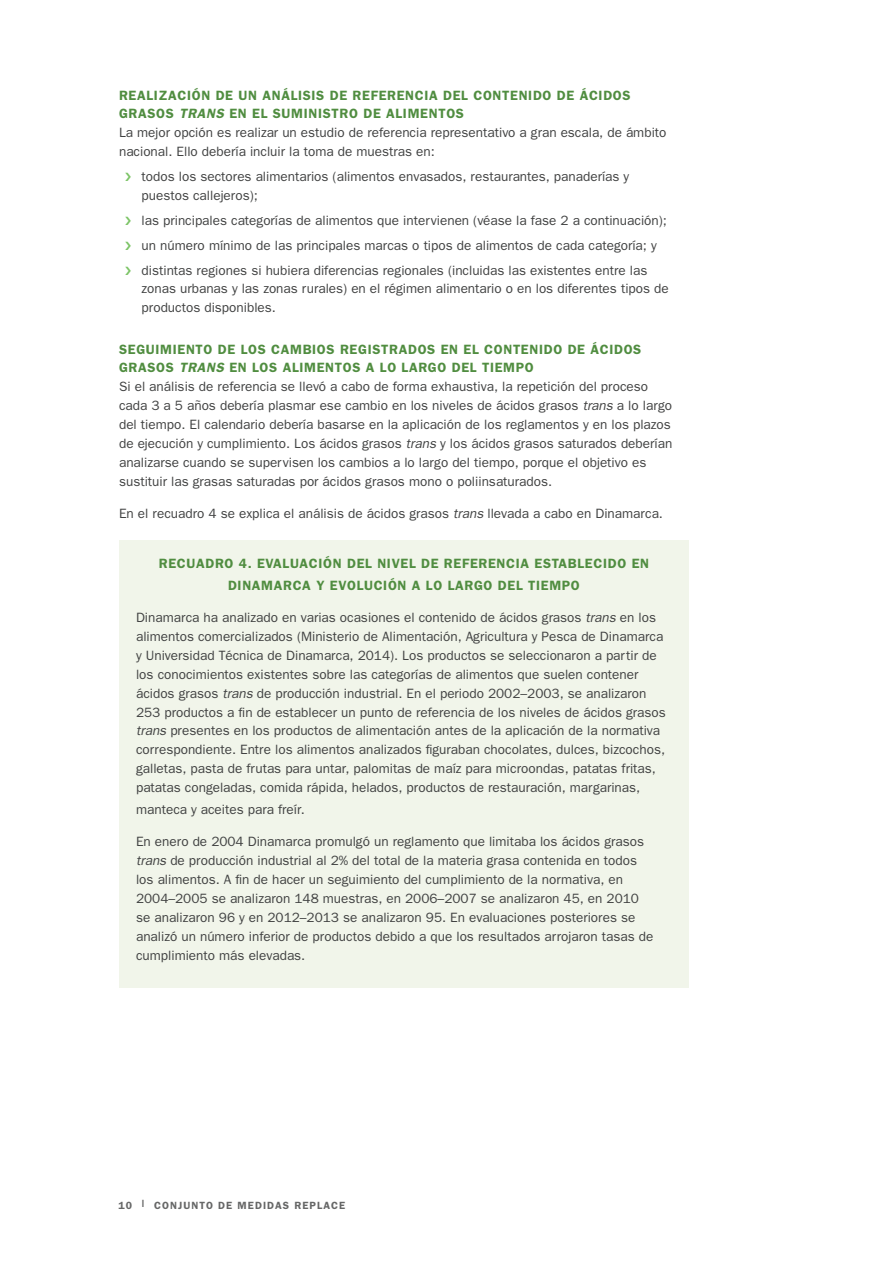
<style>
.page{position:relative;width:893px;height:1263px;background:#fff}
.page>*{position:absolute;margin:0;border:0;box-sizing:border-box;transform-origin:0 0}
.t1{font:13.5px/18.9px "Franklin Gothic";color:#414242}
.t2{font:600 13.5px/21.6px "Franklin Gothic";letter-spacing:.05em;color:#508d40;text-align:center}
.t3{font:600 10.5px "Franklin Gothic";letter-spacing:.1em;color:#666767}
.s1{font-weight:600;color:#508d40}
.s2{font-weight:600;font-style:italic;color:#508d40}
.s3{font-style:italic}
</style>
<div class="page">
<div style="left:119px;top:540px;width:570px;height:448px;background:#f1f5ea"></div>
<p class="t1" style="left:119px;top:86px;width:549px"><span class="s1">REALIZACIÓN DE UN ANÁLISIS DE REFERENCIA DEL CONTENIDO DE ÁCIDOS GRASOS</span> <span class="s2">TRANS</span> <span class="s1">EN EL SUMINISTRO DE ALIMENTOS<br></span>La mejor opción es realizar un estudio de referencia representativo a gran escala, de ámbito nacional. Ello debería incluir la toma de muestras en:</p>
<p class="t1" style="left:142px;top:167px;width:489px">todos los sectores alimentarios (alimentos envasados, restaurantes, panaderías y puestos callejeros);</p>
<p class="t1" style="left:142px;top:207px;width:527px;line-height:24.9px">las principales categorías de alimentos que intervienen (véase la fase 2 a continuación); un número mínimo de las principales marcas o tipos de alimentos de cada categoría; y distintas regiones si hubiera diferencias regionales (incluidas las existentes entre las</p>
<p class="t1" style="left:142px;top:279px;width:529px">zonas urbanas y las zonas rurales) en el régimen alimentario o en los diferentes tipos de productos disponibles.</p>
<p class="t1" style="left:119px;top:340px;width:555px"><span class="s1">SEGUIMIENTO DE LOS CAMBIOS REGISTRADOS EN EL CONTENIDO DE ÁCIDOS GRASOS</span> <span class="s2">TRANS</span> <span class="s1">EN LOS ALIMENTOS A LO LARGO DEL TIEMPO<br></span>Si el análisis de referencia se llevó a cabo de forma exhaustiva, la repetición del proceso cada 3 a 5 años debería plasmar ese cambio en los niveles de ácidos grasos <span class="s3">trans</span> a lo largo del tiempo. El calendario debería basarse en la aplicación de los reglamentos y en los plazos de ejecución y cumplimiento. Los ácidos grasos <span class="s3">trans</span> y los ácidos grasos saturados deberían analizarse cuando se supervisen los cambios a lo largo del tiempo, porque el objetivo es sustituir las grasas saturadas por ácidos grasos mono o poliinsaturados.</p>
<p class="t1" style="left:119px;top:504px;width:545px">En el recuadro 4 se explica el análisis de ácidos grasos <span class="s3">trans</span> llevada a cabo en Dinamarca.</p>
<p class="t2" style="left:159px;top:552px;width:492px">RECUADRO 4. EVALUACIÓN DEL NIVEL DE REFERENCIA ESTABLECIDO EN<br>DINAMARCA Y EVOLUCIÓN A LO LARGO DEL TIEMPO</p>
<p class="t1" style="left:136px;top:608px;width:531px">Dinamarca ha analizado en varias ocasiones el contenido de ácidos grasos <span class="s3">trans</span> en los alimentos comercializados (Ministerio de Alimentación, Agricultura y Pesca de Dinamarca y Universidad Técnica de Dinamarca, 2014). Los productos se seleccionaron a partir de los conocimientos existentes sobre las categorías de alimentos que suelen contener ácidos grasos <span class="s3">trans</span> de producción industrial. En el periodo 2002–2003, se analizaron 253 productos a fin de establecer un punto de referencia de los niveles de ácidos grasos <span class="s3">trans</span> presentes en los productos de alimentación antes de la aplicación de la normativa correspondiente. Entre los alimentos analizados figuraban chocolates, dulces, bizcochos, galletas, pasta de frutas para untar, palomitas de maíz para microondas, patatas fritas, patatas congeladas, comida rápida, helados, productos de restauración, margarinas,</p>
<p class="t1" style="left:136px;top:799px;width:170px">manteca y aceites para freír.</p>
<p class="t1" style="left:136px;top:832px;width:519px">En enero de 2004 Dinamarca promulgó un reglamento que limitaba los ácidos grasos <span class="s3">trans</span> de producción industrial al 2% del total de la materia grasa contenida en todos los alimentos. A fin de hacer un seguimiento del cumplimiento de la normativa, en 2004–2005 se analizaron 148 muestras, en 2006–2007 se analizaron 45, en 2010 se analizaron 96 y en 2012–2013 se analizaron 95. En evaluaciones posteriores se analizó un número inferior de productos debido a que los resultados arrojaron tasas de cumplimiento más elevadas.</p>
<p class="t3" style="left:119px;top:1199px;width:228px">10 | CONJUNTO DE MEDIDAS REPLACE</p>
</div>
